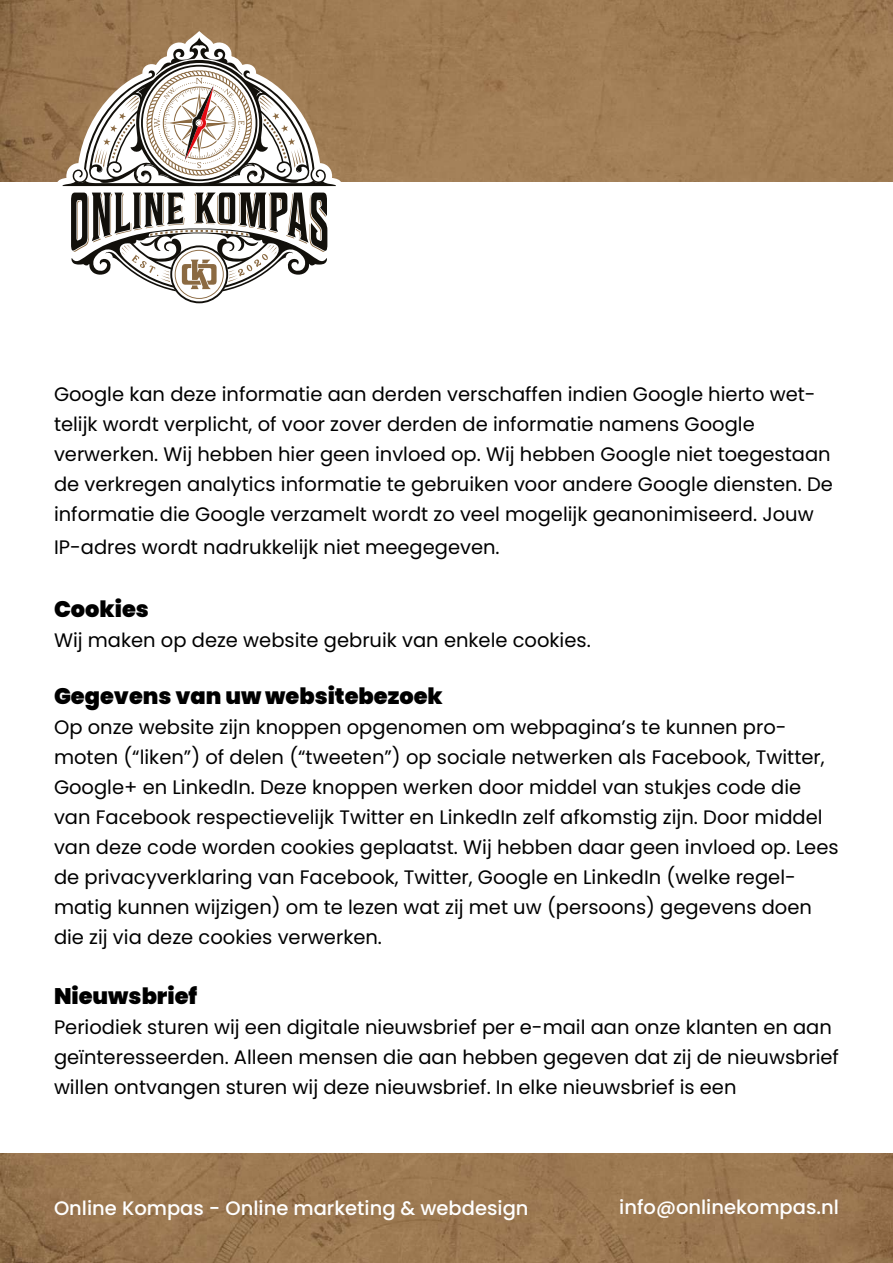
<style>
.page{position:relative;width:893px;height:1263px;background:#fff}
.page>*{position:absolute;margin:0;border:0;box-sizing:border-box;transform-origin:0 0}
.t1{font:900 22.5px "Poppins";color:#000}
.t2{font:19.5px/30px "Poppins";color:#000}
.t3{font:500 19.5px "Poppins";color:#fff}
</style>
<div class="page">
<img style="left:0;top:1153px;width:893px;height:110px">
<img style="left:0;top:0;width:893px;height:181px">
<svg style="left:56px;top:31px;width:286px;height:273px;fill:#9f7c55"></svg>
<svg style="left:62px;top:37px;width:274px;height:266px"></svg>
<p class="t2" style="left:54px;top:379px;width:780px">Google kan deze informatie aan derden verschaffen indien Google hierto wet&shy;telijk wordt verplicht, of voor zover derden de informatie namens Google verwerken. Wij hebben hier geen invloed op. Wij hebben Google niet toegestaan de verkregen analytics informatie te gebruiken voor andere Google diensten. De informatie die Google verzamelt wordt zo veel mogelijk geanonimiseerd. Jouw</p>
<p class="t2" style="left:54px;top:532px;width:447px">IP-adres wordt nadrukkelijk niet meegegeven.</p>
<p class="t1" style="left:54px;top:596px;width:96px">Cookies</p>
<p class="t2" style="left:54px;top:625px;width:538px">Wij maken op deze website gebruik van enkele cookies.</p>
<p class="t1" style="left:54px;top:683px;width:390px">Gegevens van uw websitebezoek</p>
<p class="t2" style="left:54px;top:712px;width:786px">Op onze website zijn knoppen opgenomen om webpagina’s te kunnen pro&shy;moten (“liken”) of delen (“tweeten”) op sociale netwerken als Facebook, Twitter, Google+ en LinkedIn. Deze knoppen werken door middel van stukjes code die van Facebook respectievelijk Twitter en LinkedIn zelf afkomstig zijn. Door middel van deze code worden cookies geplaatst. Wij hebben daar geen invloed op. Lees de privacyverklaring van Facebook, Twitter, Google en LinkedIn (welke regel&shy;matig kunnen wijzigen) om te lezen wat zij met uw (persoons) gegevens doen die zij via deze cookies verwerken.</p>
<p class="t1" style="left:54px;top:983px;width:145px">Nieuwsbrief</p>
<p class="t2" style="left:54px;top:1012px;width:786px">Periodiek sturen wij een digitale nieuwsbrief per e-mail aan onze klanten en aan geïnteresseerden. Alleen mensen die aan hebben gegeven dat zij de nieuwsbrief willen ontvangen sturen wij deze nieuwsbrief. In elke nieuwsbrief is een</p>
<p class="t3" style="left:54px;top:1196px;width:476px">Online Kompas - Online marketing &amp; webdesign</p>
<p class="t3" style="left:619px;top:1196px;width:221px">info@onlinekompas.nl</p>
</div>
